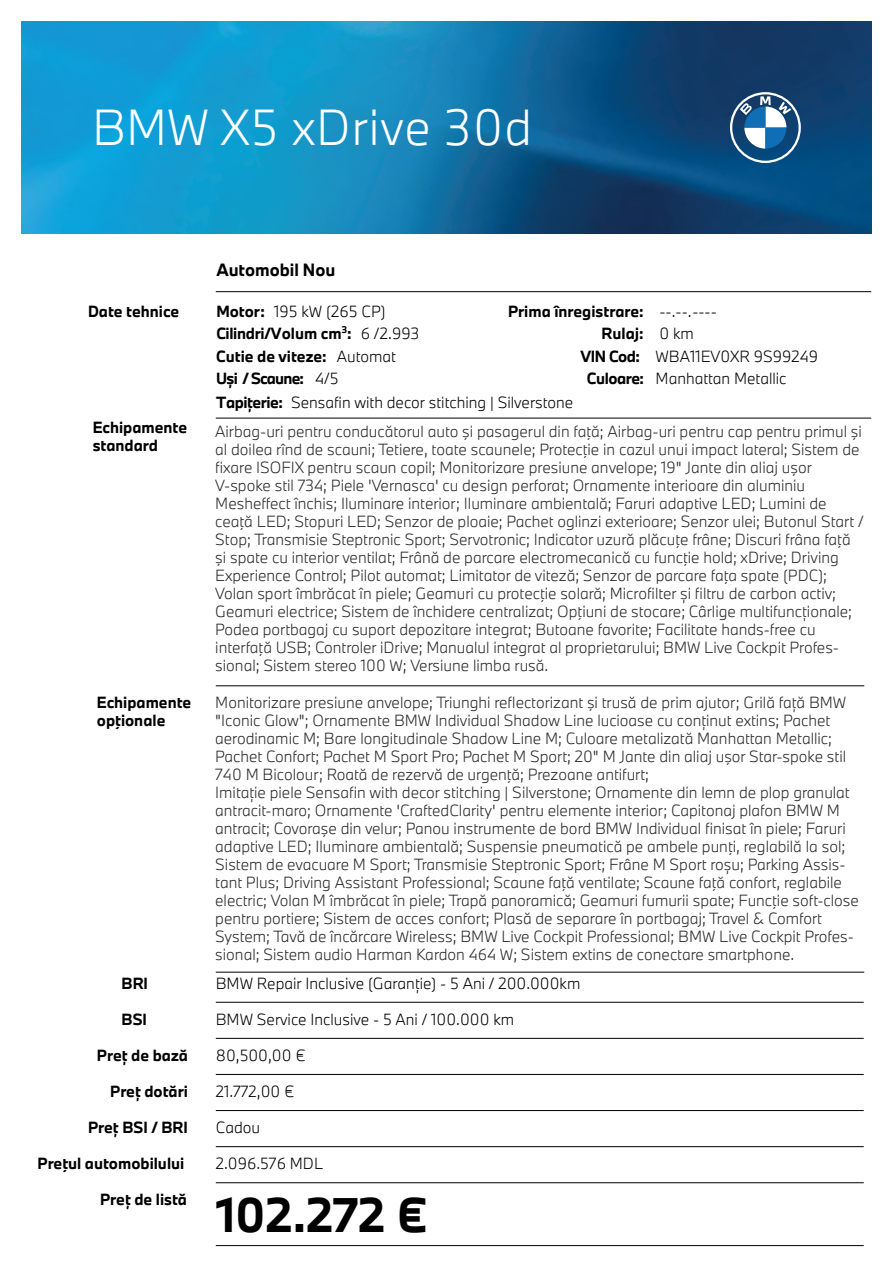
<style>
.page{position:relative;width:893px;height:1263px;background:#fff}
.page>*{position:absolute;margin:0;border:0;box-sizing:border-box;transform-origin:0 0}
.t1{font:300 46.95px "BMW Type Next";letter-spacing:.02em;color:#fff}
.t2{font:700 45px "BMW Type Next";color:#000001}
.t3{font:700 16.5px "BMW Type Next";color:#000001}
.t4{font:300 15px/18px "BMW Type Next";color:#282828}
.t5{font:700 15px/22.5px "BMW Type Next";color:#000001}
.t6{font:300 15px/22.5px "BMW Type Next";color:#000001}
.s1{font-weight:300}
.s2{font-weight:700}
</style>
<div class="page">
<hr style="left:216px;top:291px;width:655px;height:1px;background:#000001">
<hr style="left:216px;top:1002px;width:648px;height:1px;background:#000001">
<hr style="left:216px;top:685px;width:648px;height:1px;background:#000001">
<hr style="left:216px;top:972px;width:648px;height:1px;background:#000001">
<hr style="left:216px;top:1038px;width:648px;height:1px;background:#000001">
<hr style="left:216px;top:1074px;width:648px;height:1px;background:#000001">
<hr style="left:216px;top:1110px;width:648px;height:1px;background:#000001">
<hr style="left:216px;top:1146px;width:648px;height:1px;background:#000001">
<hr style="left:216px;top:1182px;width:648px;height:1px;background:#000001">
<hr style="left:216px;top:1245px;width:648px;height:1px;background:#000001">
<hr style="left:216px;top:418px;width:655px;height:1px;background:#000001">
<img style="left:21px;top:21px;width:851px;height:213px">
<svg style="left:730px;top:92px;width:71px;height:71px"></svg>
<h1 class="t1" style="left:92px;top:96px;width:441px">BMW X5 xDrive 30d</h1>
<p class="t5" style="left:88px;top:300px;width:93px">Date tehnice</p>
<p class="t5" style="left:93px;top:418px;width:96px;line-height:18px">Echipamente standard</p>
<p class="t5" style="left:97px;top:693px;width:96px;line-height:18px">Echipamente opţionale</p>
<p class="t5" style="left:122px;top:972px;width:28px">BRI</p>
<p class="t5" style="left:122px;top:1008px;width:27px">BSI</p>
<p class="t5" style="left:97px;top:1044px;width:93px">Preț de bază</p>
<p class="t5" style="left:110px;top:1080px;width:79px">Preț dotări</p>
<p class="t5" style="left:88px;top:1116px;width:101px">Preț BSI / BRI</p>
<p class="t5" style="left:37px;top:1152px;width:148px">Preţul automobilului</p>
<p class="t5" style="left:100px;top:1188px;width:89px">Preț de listă</p>
<p class="t3" style="left:216px;top:259px;width:121px">Automobil Nou</p>
<p class="t5" style="left:216px;top:300px;width:205px">Motor: <span class="s1">195 kW (265 CP)<br></span>Cilindri/Volum cm<sup>3</sup>: <span class="s1">6 /2.993<br></span>Cutie de viteze: <span class="s1">Automat<br></span>Uși / Scaune: <span class="s1">4/5</span></p>
<p class="t5" style="left:508px;top:300px;width:137px;text-align:right">Prima înregistrare:<br>Rulaj:<br>VIN Cod:</p>
<p class="t6" style="left:656px;top:300px;width:164px">--.--.----<br>0 km<br>WBA11EV0XR 9S99249</p>
<p class="t6" style="left:587px;top:367px;width:201px"><span class="s2">Culoare:</span> Manhattan Metallic</p>
<p class="t6" style="left:216px;top:391px;width:358px"><span class="s2">Tapițerie:</span> Sensafin with decor stitching | Silverstone</p>
<p class="t4" style="left:215px;top:422px;width:650px">Airbag-uri pentru conducătorul auto şi pasagerul din faţă; Airbag-uri pentru cap pentru primul şi al doilea rînd de scauni; Tetiere, toate scaunele; Protecţie in cazul unui impact lateral; Sistem de fixare ISOFIX pentru scaun copil; Monitorizare presiune anvelope; 19" Jante din aliaj uşor V-spoke stil 734; Piele 'Vernasca' cu design perforat; Ornamente interioare din aluminiu Mesheffect închis; Iluminare interior; Iluminare ambientală; Faruri adaptive LED; Lumini de ceaţă LED; Stopuri LED; Senzor de ploaie; Pachet oglinzi exterioare; Senzor ulei; Butonul Start / Stop; Transmisie Steptronic Sport; Servotronic; Indicator uzură plăcuţe frâne; Discuri frâna faţă şi spate cu interior ventilat; Frână de parcare electromecanică cu funcţie hold; xDrive; Driving Experience Control; Pilot automat; Limitator de viteză; Senzor de parcare faţa spate (PDC); Volan sport îmbrăcat în piele; Geamuri cu protecţie solară; Microfilter și filtru de carbon activ; Geamuri electrice; Sistem de închidere centralizat; Opţiuni de stocare; Cârlige multifuncționale; Podea portbagaj cu suport depozitare integrat; Butoane favorite; Facilitate hands-free cu interfaţă USB; Controler iDrive; Manualul integrat al proprietarului; BMW Live Cockpit Profes&shy;sional; Sistem stereo 100 W; Versiune limba rusă.</p>
<p class="t4" style="left:215px;top:693px;width:645px">Monitorizare presiune anvelope; Triunghi reflectorizant şi trusă de prim ajutor; Grilă față BMW "Iconic Glow"; Ornamente BMW Individual Shadow Line lucioase cu conținut extins; Pachet aerodinamic M; Bare longitudinale Shadow Line M; Culoare metalizată Manhattan Metallic; Pachet Confort; Pachet M Sport Pro; Pachet M Sport; 20" M Jante din aliaj uşor Star-spoke stil 740 M Bicolour; Roată de rezervă de urgenţă; Prezoane antifurt;<br>Imitație piele Sensafin with decor stitching | Silverstone; Ornamente din lemn de plop granulat antracit-maro; Ornamente 'CraftedClarity' pentru elemente interior; Capitonaj plafon BMW M antracit; Covoraşe din velur; Panou instrumente de bord BMW Individual finisat în piele; Faruri adaptive LED; Iluminare ambientală; Suspensie pneumatică pe ambele punţi, reglabilă la sol; Sistem de evacuare M Sport; Transmisie Steptronic Sport; Frâne M Sport roșu; Parking Assis&shy;tant Plus; Driving Assistant Professional; Scaune faţă ventilate; Scaune faţă confort, reglabile electric; Volan M îmbrăcat în piele; Trapă panoramică; Geamuri fumurii spate; Funcţie soft-close pentru portiere; Sistem de acces confort; Plasă de separare în portbagaj; Travel &amp; Comfort System; Tavă de încărcare Wireless; BMW Live Cockpit Professional; BMW Live Cockpit Profes&shy;sional; Sistem audio Harman Kardon 464 W; Sistem extins de conectare smartphone.</p>
<p class="t6" style="left:216px;top:972px;width:366px">BMW Repair Inclusive (Garanție) - 5 Ani / 200.000km</p>
<p class="t6" style="left:216px;top:1008px;width:300px">BMW Service Inclusive - 5 Ani / 100.000 km</p>
<p class="t6" style="left:216px;top:1044px;width:91px">80,500,00 €</p>
<p class="t6" style="left:216px;top:1080px;width:80px">21.772,00 €</p>
<p class="t6" style="left:216px;top:1116px;width:46px">Cadou</p>
<p class="t6" style="left:216px;top:1152px;width:109px">2.096.576 MDL</p>
<h2 class="t2" style="left:216px;top:1184px;width:213px">102.272 €</h2>
</div>
